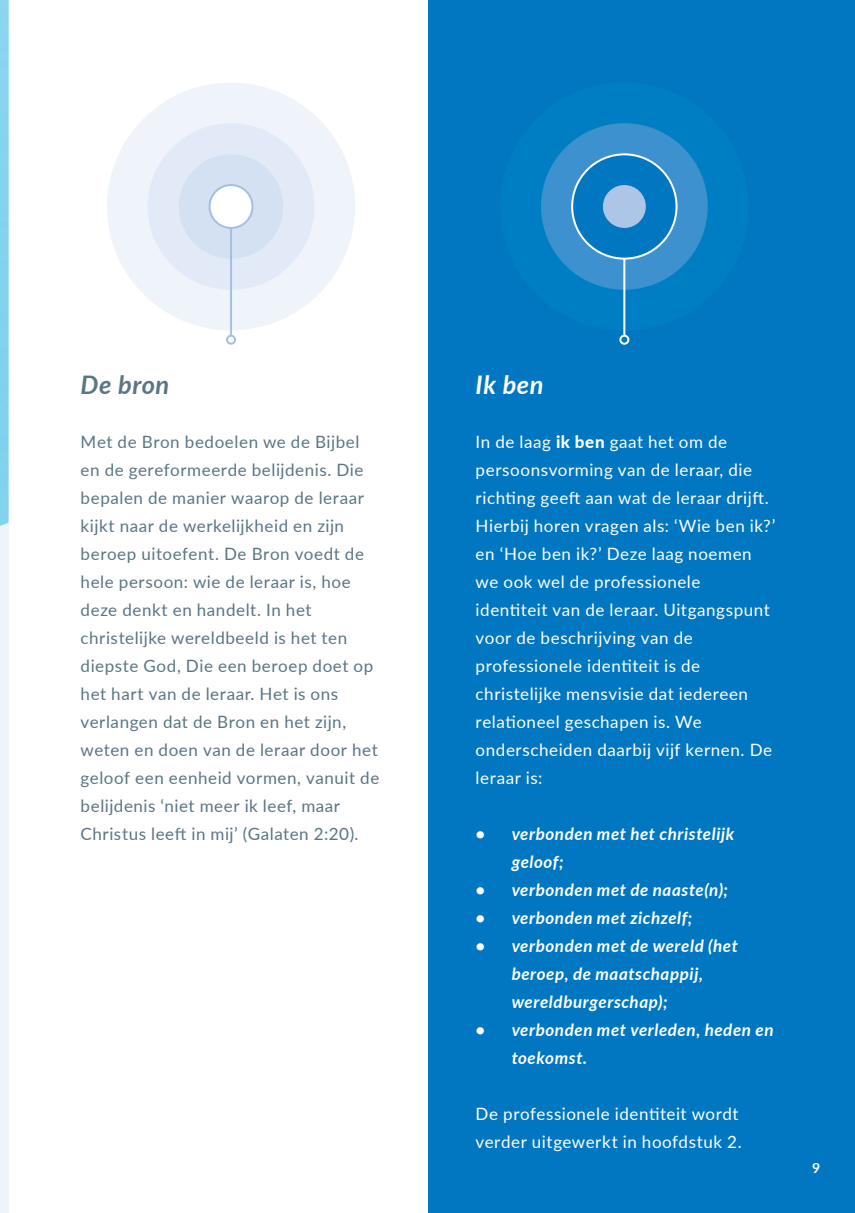
<style>
.page{position:relative;width:855px;height:1213px;background:#fff}
.page>*{position:absolute;margin:0;border:0;box-sizing:border-box;transform-origin:0 0}
.t1{font:italic 700 25.6px "Lato";letter-spacing:.02em;color:#5a7584}
.t2{font:italic 700 25.6px "Lato";color:#fff}
.t3{font:17px/28px "Lato";letter-spacing:.035em;color:#5a7584}
.t4{font:17px/28px "Lato";letter-spacing:.035em;color:#fff}
.t5{font:italic 700 17px/28px "Lato";letter-spacing:.035em;color:#fff}
.t6{font:700 14px "Lato";color:#fff}
.s1{font-weight:800}
</style>
<div class="page">
<div style="left:0;top:0;width:9px;height:1213px;background:#eff4fa"></div>
<img style="left:0;top:0;width:9px;height:526px">
<div style="left:428px;top:0;width:426px;height:1213px;background:#0077c0"></div>
<div style="left:500px;top:83px;width:248px;height:247px;background:#007ec4;border-radius:50%"></div>
<div style="left:540px;top:123px;width:167px;height:167px;background:#3d91ce;border-radius:50%"></div>
<div style="left:572px;top:154px;width:104px;height:105px;background:#0077c0;border-radius:50%"></div>
<div style="left:571px;top:153px;width:106px;height:107px;border:2px solid #fff;border-radius:50%"></div>
<div style="left:602px;top:185px;width:43px;height:43px;background:#adc6e7;border-radius:50%"></div>
<hr style="left:623px;top:258px;width:2px;height:78px;background:#fff">
<div style="left:619px;top:335px;width:10px;height:10px;border:2px solid #fff;border-radius:50%"></div>
<div style="left:107px;top:83px;width:248px;height:247px;background:#eff4fa;border-radius:50%"></div>
<div style="left:148px;top:123px;width:166px;height:167px;background:#e1eaf6;border-radius:50%"></div>
<div style="left:179px;top:154px;width:104px;height:105px;background:#d4e1f2;border-radius:50%"></div>
<div style="left:209px;top:185px;width:43px;height:43px;background:#fff;border-radius:50%"></div>
<div style="left:208px;top:184px;width:45px;height:45px;border:2px solid #a3c0e4;border-radius:50%"></div>
<hr style="left:230px;top:228px;width:2px;height:108px;background:#a3c0e4">
<div style="left:226px;top:335px;width:10px;height:10px;border:2px solid #a3c0e4;border-radius:50%"></div>
<h1 class="t1" style="left:81px;top:366px;width:90px">De bron</h1>
<p class="t3" style="left:81px;top:427px;width:300px">Met de Bron bedoelen we de Bijbel en de gereformeerde belijdenis. Die bepalen de manier waarop de leraar kijkt naar de werkelijkheid en zijn beroep uitoefent. De Bron voedt de hele persoon: wie de leraar is, hoe deze denkt en handelt. In het christelijke wereldbeeld is het ten diepste God, Die een beroep doet op het hart van de leraar. Het is ons verlangen dat de Bron en het zijn, weten en doen van de leraar door het geloof een eenheid vormen, vanuit de belijdenis ‘niet meer ik leef, maar Christus leeft in mij’ (Galaten 2:20).</p>
<h1 class="t2" style="left:475px;top:366px;width:69px">Ik ben</h1>
<p class="t4" style="left:475px;top:427px;width:301px">In de laag <span class="s1">ik ben</span> gaat het om de persoonsvorming van de leraar, die richting geeft aan wat de leraar drijft.<br>Hierbij horen vragen als: ‘Wie ben ik?’ en ‘Hoe ben ik?’ Deze laag noemen we ook wel de professionele identiteit van de leraar. Uitgangspunt voor de beschrijving van de professionele identiteit is de christelijke mensvisie dat iedereen relationeel geschapen is. We onderscheiden daarbij vijf kernen. De leraar is:</p>
<p class="t5" style="left:511px;top:819px;width:224px;text-indent:-36px">• verbonden met het christelijk geloof;</p>
<p class="t5" style="left:475px;top:875px;width:254px">• verbonden met de naaste(n);</p>
<p class="t5" style="left:475px;top:903px;width:218px">• verbonden met zichzelf;</p>
<p class="t5" style="left:511px;top:931px;width:228px;text-indent:-36px">• verbonden met de wereld (het beroep, de maatschappij, wereldburgerschap);</p>
<p class="t5" style="left:511px;top:1015px;width:263px;text-indent:-36px">• verbonden met verleden, heden en toekomst.</p>
<p class="t4" style="left:475px;top:1099px;width:267px">De professionele identiteit wordt verder uitgewerkt in hoofdstuk 2.</p>
<p class="t6" style="left:811px;top:1157px;width:10px">9</p>
</div>
